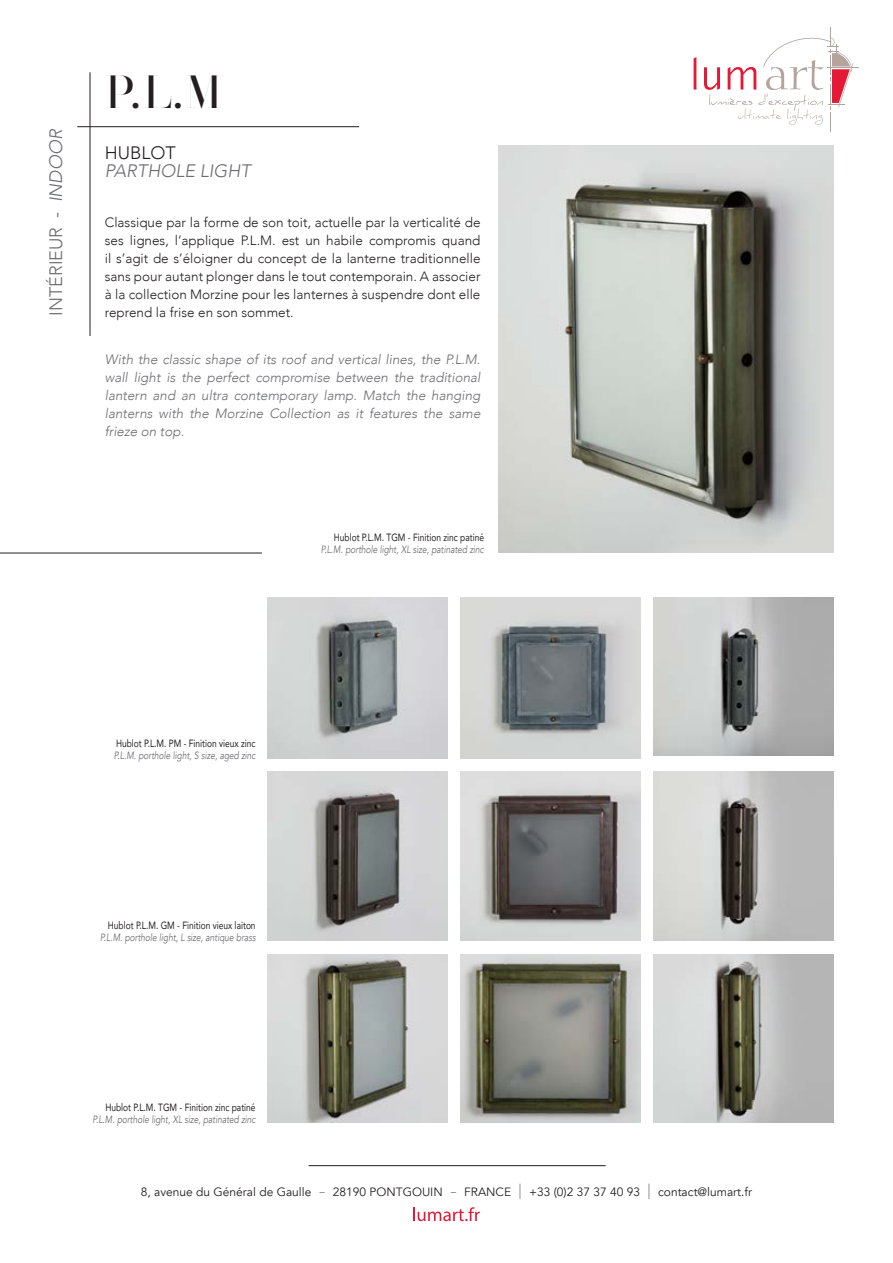
<style>
.page{position:relative;width:893px;height:1263px;background:#fff}
.page>*{position:absolute;margin:0;border:0;box-sizing:border-box;transform-origin:0 0}
.t1{font:46.5px "Henri Didot";color:#231f20}
.t2{font:300 18px "Avenir";color:#6c6d70}
.t3{font:italic 300 18px "Avenir";color:#6c6d70}
.t4{font:300 18px "Avenir";color:#231f20}
.t5{font:300 13.5px/18px "Avenir";color:#231f20;text-align:justify}
.t6{font:italic 300 13.5px/18px "Avenir";color:#6c6d70;text-align:justify}
.t7{font:12px "Avenir";color:#231f20}
.t8{font:italic 10.5px "Avenir";color:#6c6d70;scale:.8 1}
.t9{font:10.5px "Avenir";color:#231f20;scale:.8 1}
.s1{font-style:italic}
.s2{font-family:"Gotham";font-weight:100;font-size:21px}
</style>
<div class="page">
<hr style="left:77px;top:126px;width:282px;height:1px;background:#231f20">
<hr style="left:309px;top:1165px;width:297px;height:1px;background:#231f20">
<hr style="left:90px;top:72px;width:1px;height:264px;background:#231f20">
<hr style="left:827px;top:68px;width:31px;height:1px;background:#b3a59e">
<svg style="left:694px;top:57px;width:2px;height:33px"></svg>
<svg style="left:704px;top:27px;width:149px;height:105px"></svg>
<svg style="left:413px;top:1207px;width:67px;height:14px"></svg>
<img style="left:461px;top:597px;width:180px;height:162px">
<img style="left:461px;top:954px;width:180px;height:169px">
<img style="left:461px;top:771px;width:180px;height:170px">
<img style="left:653px;top:597px;width:180px;height:158px">
<img style="left:653px;top:954px;width:180px;height:169px">
<img style="left:653px;top:771px;width:180px;height:170px">
<img style="left:268px;top:597px;width:180px;height:162px">
<img style="left:268px;top:954px;width:180px;height:169px">
<img style="left:268px;top:771px;width:180px;height:170px">
<hr style="left:0;top:553px;width:262px;height:1px;background:#231f20">
<img style="left:499px;top:145px;width:334px;height:408px">
<p class="t2" style="left:45px;top:316px;width:188px;rotate:-90deg">INTÉRIEUR - <span class="s1">INDOOR</span></p>
<p class="t1" style="left:105px;top:62px;width:119px">P.L.M</p>
<p class="t4" style="left:105px;top:142px;width:72px">HUBLOT</p>
<p class="t3" style="left:105px;top:160px;width:147px">PARTHOLE LIGHT</p>
<p class="t5" style="left:105px;top:213px;width:377px">Classique par la forme de son toit, actuelle par la verticalité de ses lignes, l’applique P.L.M. est un habile compromis quand il s’agit de s’éloigner du concept de la lanterne traditionnelle sans pour autant plonger dans le tout contemporain. A associer à la collection Morzine pour les lanternes à suspendre dont elle reprend la frise en son sommet.</p>
<p class="t6" style="left:105px;top:350px;width:377px">With the classic shape of its roof and vertical lines, the P.L.M. wall light is the perfect compromise between the traditional lantern and an ultra contemporary lamp. Match the hanging lanterns with the Morzine Collection as it features the same frieze on top.</p>
<p class="t9" style="left:334px;top:529px;width:189px">Hublot P.L.M. TGM - Finition zinc patiné</p>
<p class="t8" style="left:321px;top:543px;width:205px">P.L.M. porthole light, XL size, patinated zinc</p>
<p class="t9" style="left:116px;top:735px;width:176px">Hublot P.L.M. PM - Finition vieux zinc</p>
<p class="t8" style="left:114px;top:749px;width:179px">P.L.M. porthole light, S size, aged zinc</p>
<p class="t9" style="left:108px;top:917px;width:186px">Hublot P.L.M. GM - Finition vieux laiton</p>
<p class="t8" style="left:100px;top:931px;width:196px">P.L.M. porthole light, L size, antique brass</p>
<p class="t9" style="left:105px;top:1098px;width:189px">Hublot P.L.M. TGM - Finition zinc patiné</p>
<p class="t8" style="left:93px;top:1113px;width:205px">P.L.M. porthole light, XL size, patinated zinc</p>
<p class="t7" style="left:141px;top:1185px;width:613px">8, avenue du Général de Gaulle <span class="s2">-</span> 28190 PONTGOUIN <span class="s2">-</span> FRANCE <span class="s2">l</span> +33 (0)2 37 37 40 93 <span class="s2">l</span> contact@lumart.fr</p>
</div>
